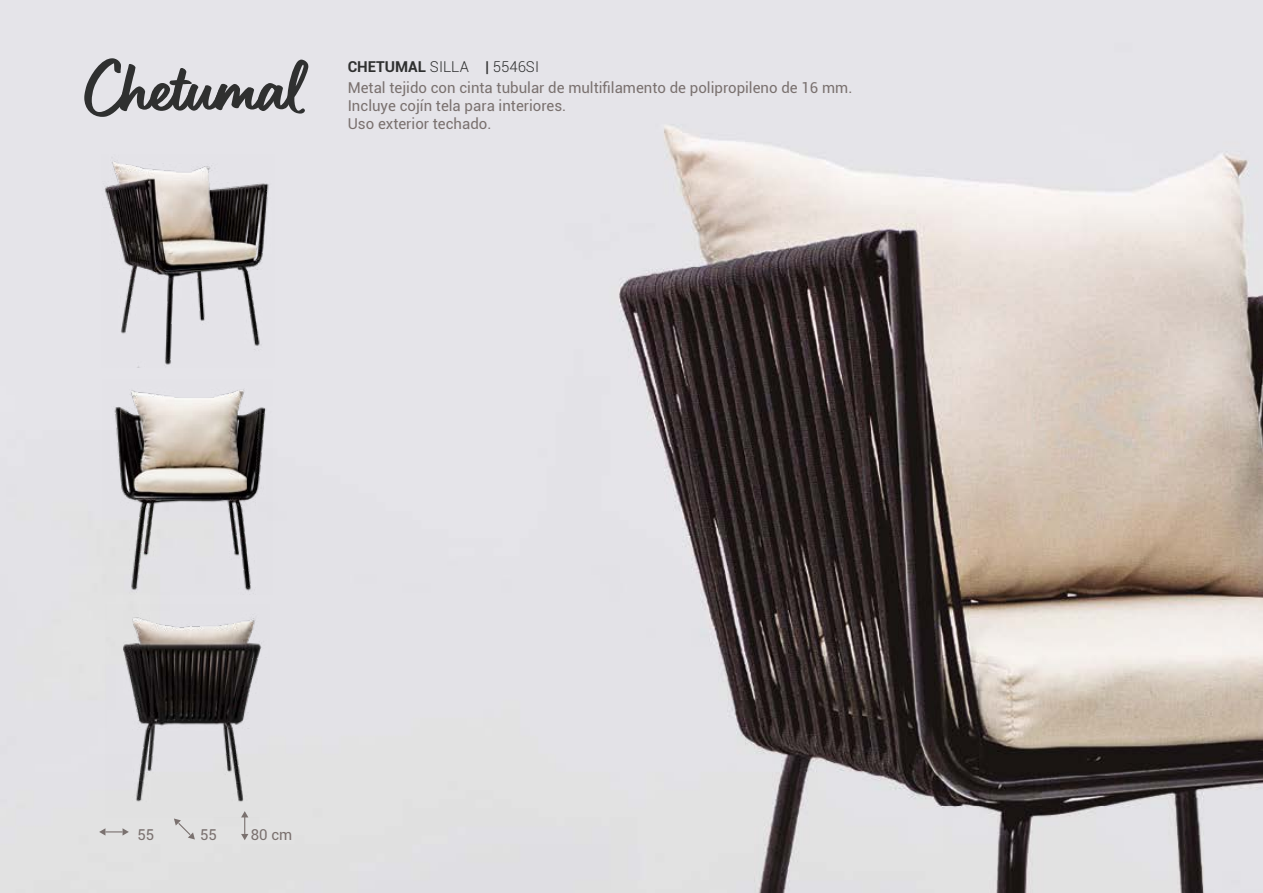
<style>
.page{position:relative;width:1263px;height:893px;background:#fff}
.page>*{position:absolute;margin:0;border:0;box-sizing:border-box;transform-origin:0 0}
.t1{font:78px "Shopie";color:#2f3030}
.t2{font:15px/18px "Roboto";color:#7a716f}
.t3{font:300 15px "Roboto";color:#2f3030}
.s1{font-weight:700}
.s2{font-weight:400}
</style>
<div class="page">
<img style="left:0;top:0;width:1263px;height:893px">
<img style="left:106px;top:604px;width:163px;height:213px">
<svg style="left:241px;top:811px;width:7px;height:29px"></svg>
<svg style="left:99px;top:828px;width:30px;height:8px"></svg>
<svg style="left:174px;top:818px;width:21px;height:21px"></svg>
<img style="left:101px;top:154px;width:174px;height:214px">
<img style="left:103px;top:379px;width:169px;height:215px">
<h1 class="t1" style="left:83px;top:38px;width:221px">Chetumal</h1>
<p class="t3" style="left:348px;top:56px;width:193px"><span class="s1">CHETUMAL</span> SILLA <span class="s2">|</span> 5546SI</p>
<p class="t2" style="left:348px;top:78px;width:506px">Metal tejido con cinta tubular de multifilamento de polipropileno de 16 mm.<br>Incluye cojín tela para interiores.<br>Uso exterior techado.</p>
<p class="t2" style="left:137px;top:825px;width:18px">55</p>
<p class="t2" style="left:200px;top:825px;width:18px">55</p>
<p class="t2" style="left:251px;top:825px;width:43px">80 cm</p>
</div>
